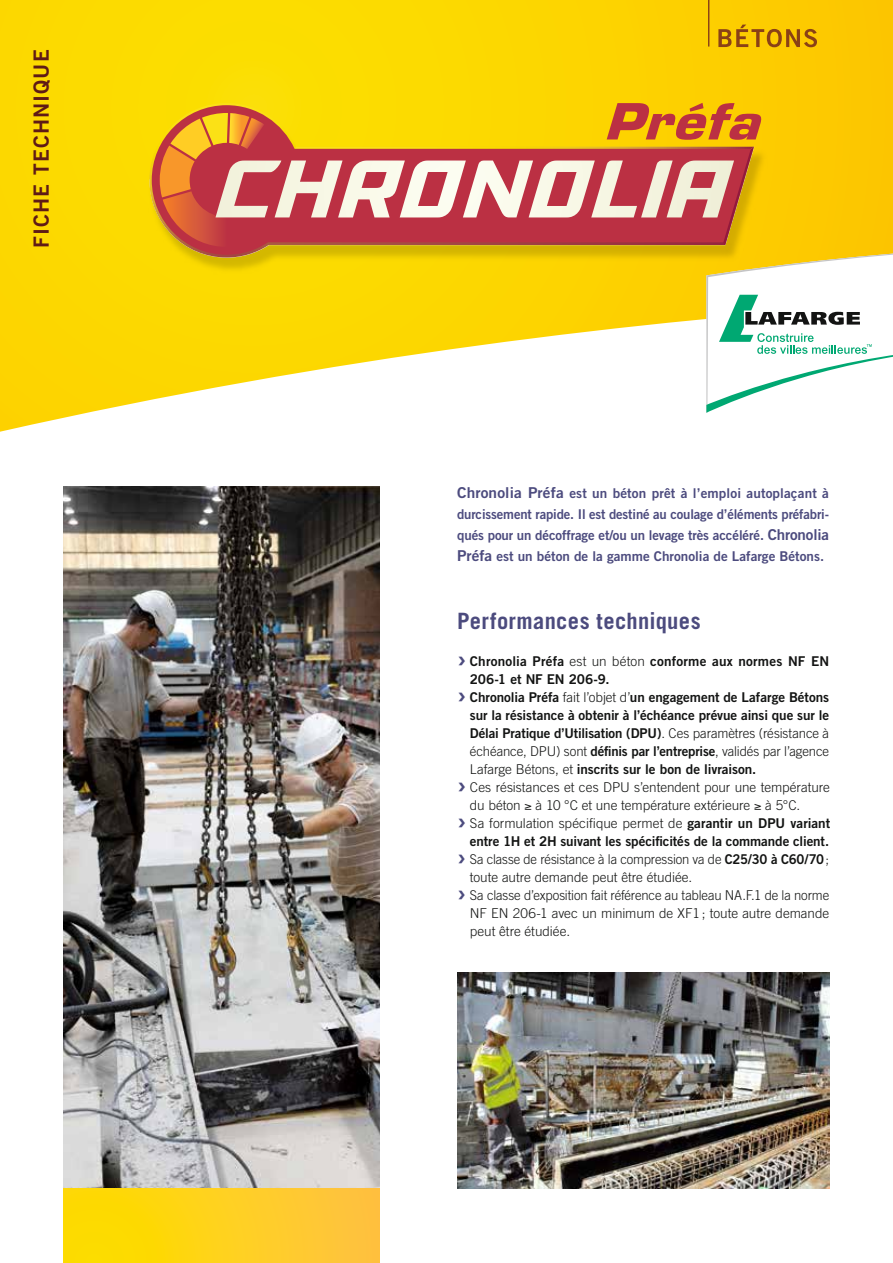
<style>
.page{position:relative;width:893px;height:1263px;background:#fff}
.page>*{position:absolute;margin:0;border:0;box-sizing:border-box;transform-origin:0 0}
.t1{font:700 22.5px "Trade Gothic";letter-spacing:.015em;color:#4c4b7e}
.t2{font:21px "Trade Gothic Bold Two";letter-spacing:.05em;color:#5f1b16}
.t3{font:300 13.5px "Trade Gothic";letter-spacing:-.005em;color:#131413}
.t4{font:13.5px "Trade Gothic Bold Two";letter-spacing:-.005em;color:#131413}
.t5{font:13.5px/21px "Trade Gothic Bold Two";color:#4c4b7e;text-align:justify}
.t6{font:13.5px "Trade Gothic Bold Two";letter-spacing:.015em;color:#131413}
.s1{font-size:15px}
.s2{font-size:27px;color:#4c4b7e}
.s3{font-family:"Trade Gothic";font-weight:300}
.s4{font-family:"Trade Gothic Bold Two";font-weight:400}
.s5{font-family:"Trade Gothic Bold Two";font-weight:400;font-size:27px;color:#4c4b7e}
</style>
<div class="page">
<svg style="left:0;top:0;width:893px;height:432px;background:#fcda1b"></svg>
<img style="left:64px;top:486px;width:316px;height:702px">
<div style="left:64px;top:1188px;width:316px;height:75px;background:linear-gradient(to right,#fddf00,#ffc243)"></div>
<hr style="left:708px;top:0;width:1px;height:47px;background:#6e1f1c">
<svg style="left:718px;top:25px;width:99px;height:22px;background:#d29907"></svg>
<img style="left:457px;top:972px;width:372px;height:216px">
<svg style="left:160px;top:103px;width:733px;height:310px"></svg>
<h2 class="t2" style="left:28px;top:248px;width:200px;rotate:-90deg">FICHE TECHNIQUE</h2>
<p class="t5" style="left:457px;top:483px;width:374px"><span class="s1">Chronolia Préfa</span> est un béton prêt à l’emploi autoplaçant à durcissement rapide. Il est destiné au coulage d’éléments préfabri&shy;qués pour un décoffrage et/ou un levage très accéléré. <span class="s1">Chronolia Préfa</span> est un béton de la gamme Chronolia de Lafarge Bétons.</p>
<h1 class="t1" style="left:457px;top:608px;width:245px">Performances techniques</h1>
<p class="t6" style="left:457px;top:653px;width:373px"><span class="s2">›</span> Chronolia Préfa <span class="s3">est un béton</span> conforme aux normes NF EN</p>
<p class="t4" style="left:470px;top:671px;width:141px">206-1 et NF EN 206-9.</p>
<p class="t4" style="left:457px;top:689px;width:374px"><span class="s2">›</span> Chronolia Préfa <span class="s3">fait l’objet d’</span>un engagement de Lafarge Bétons</p>
<p class="t4" style="left:470px;top:707px;width:361px">sur la résistance à obtenir à l’échéance prévue ainsi que sur le</p>
<p class="t4" style="left:470px;top:725px;width:361px">Délai Pratique d’Utilisation (DPU)<span class="s3">. Ces paramètres (résistance à</span></p>
<p class="t3" style="left:470px;top:743px;width:361px">échéance, DPU) sont <span class="s4">définis par l’entreprise</span>, validés par l’agence</p>
<p class="t4" style="left:470px;top:761px;width:288px"><span class="s3">Lafarge Bétons, et</span> inscrits sur le bon de livraison.</p>
<p class="t3" style="left:457px;top:779px;width:374px"><span class="s5">›</span> Ces résistances et ces DPU s’entendent pour une température</p>
<p class="t3" style="left:470px;top:797px;width:332px">du béton ≥ à 10 °C et une température extérieure ≥ à 5°C.</p>
<p class="t3" style="left:457px;top:815px;width:375px"><span class="s5">›</span> Sa formulation spécifique permet de <span class="s4">garantir un DPU variant</span></p>
<p class="t4" style="left:470px;top:833px;width:361px">entre 1H et 2H suivant les spécificités de la commande client.</p>
<p class="t3" style="left:457px;top:851px;width:373px"><span class="s5">›</span> Sa classe de résistance à la compression va de <span class="s4">C25/30 à C60/70</span>;</p>
<p class="t3" style="left:470px;top:869px;width:224px">toute autre demande peut être étudiée.</p>
<p class="t3" style="left:457px;top:887px;width:374px"><span class="s5">›</span> Sa classe d’exposition fait référence au tableau NA.F.1 de la norme</p>
<p class="t3" style="left:470px;top:905px;width:361px">NF EN 206-1 avec un minimum de XF1; toute autre demande</p>
<p class="t3" style="left:470px;top:923px;width:102px">peut être étudiée.</p>
</div>
